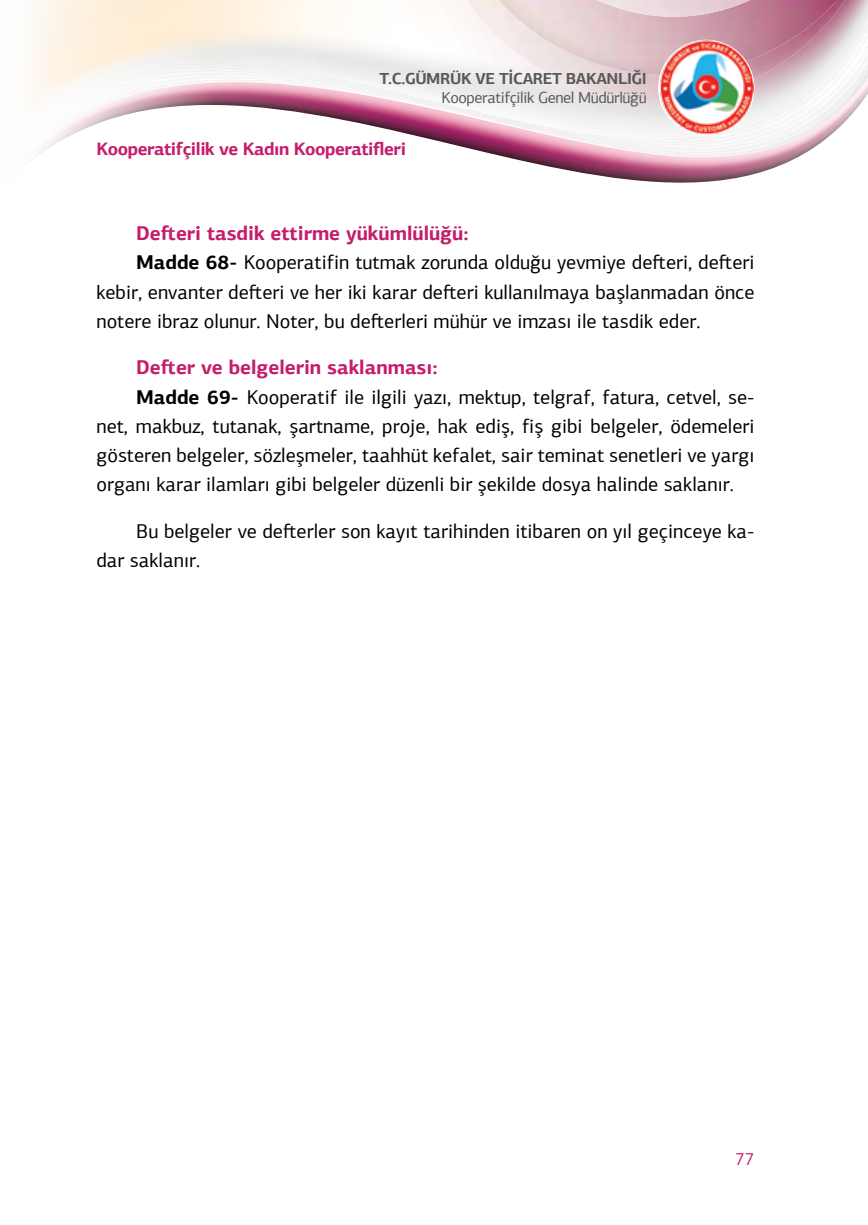
<style>
.page{position:relative;width:868px;height:1225px;background:#fff}
.page>*{position:absolute;margin:0;border:0;box-sizing:border-box;transform-origin:0 0}
.t1{font:20px/29.2px "PF Agora Sans Pro";color:#000}
.t2{font:700 20px "PF Agora Sans Pro";color:#c51d6b}
.t3{font:700 18px "PF Agora Sans Pro";letter-spacing:-.025em;color:#c51d6b}
.t4{font:18px "PF Agora Sans Pro";color:#c51d6b}
.t5{font:16px "PF Agora Sans Pro";letter-spacing:-.025em;color:#58595b}
.t6{font:700 16px "PF Agora Sans Pro";letter-spacing:-.025em;color:#58595b}
.s1{font-weight:700}
</style>
<div class="page">
<svg style="left:578px;top:172px;width:183px;height:6px"></svg>
<svg style="left:547px;top:166px;width:232px;height:6px"></svg>
<svg style="left:519px;top:160px;width:273px;height:6px;background:#bf7b97"></svg>
<svg style="left:493px;top:154px;width:310px;height:6px;background:#ce97ad"></svg>
<svg style="left:85px;top:7px;width:782px;height:147px"></svg>
<img style="left:423px;top:0;width:436px;height:101px">
<img style="left:435px;top:0;width:423px;height:75px">
<img style="left:486px;top:0;width:350px;height:17px">
<svg style="left:31px;top:0;width:54px;height:156px"></svg>
<img style="left:659px;top:40px;width:94px;height:95px">
<p class="t6" style="left:379px;top:68px;width:269px">T.C.GÜMRÜK VE TİCARET BAKANLIĞI</p>
<p class="t5" style="left:441px;top:88px;width:207px">Kooperatifçilik Genel Müdürlüğü</p>
<p class="t3" style="left:96px;top:137px;width:311px">Kooperatifçilik ve Kadın Kooperatifleri</p>
<p class="t2" style="left:136px;top:220px;width:334px">Defteri tasdik ettirme yükümlülüğü:</p>
<p class="t1" style="left:136px;top:248px;width:619px"><span class="s1">Madde 68-</span> Kooperatifin tutmak zorunda olduğu yevmiye defteri, defteri</p>
<p class="t1" style="left:96px;top:277px;width:659px">kebir, envanter defteri ve her iki karar defteri kullanılmaya başlanmadan önce</p>
<p class="t1" style="left:96px;top:306px;width:605px">notere ibraz olunur. Noter, bu defterleri mühür ve imzası ile tasdik eder.</p>
<p class="t2" style="left:136px;top:355px;width:303px">Defter ve belgelerin saklanması:</p>
<p class="t1" style="left:136px;top:382px;width:619px"><span class="s1">Madde 69-</span> Kooperatif ile ilgili yazı, mektup, telgraf, fatura, cetvel, se-</p>
<p class="t1" style="left:96px;top:411px;width:659px">net, makbuz, tutanak, şartname, proje, hak ediş, fiş gibi belgeler, ödemeleri</p>
<p class="t1" style="left:96px;top:441px;width:659px">gösteren belgeler, sözleşmeler, taahhüt kefalet, sair teminat senetleri ve yargı</p>
<p class="t1" style="left:96px;top:470px;width:639px">organı karar ilamları gibi belgeler düzenli bir şekilde dosya halinde saklanır.</p>
<p class="t1" style="left:96px;top:516px;width:659px;text-indent:40px">Bu belgeler ve defterler son kayıt tarihinden itibaren on yıl geçinceye ka&shy;dar saklanır.</p>
<p class="t4" style="left:734px;top:1147px;width:21px">77</p>
</div>
